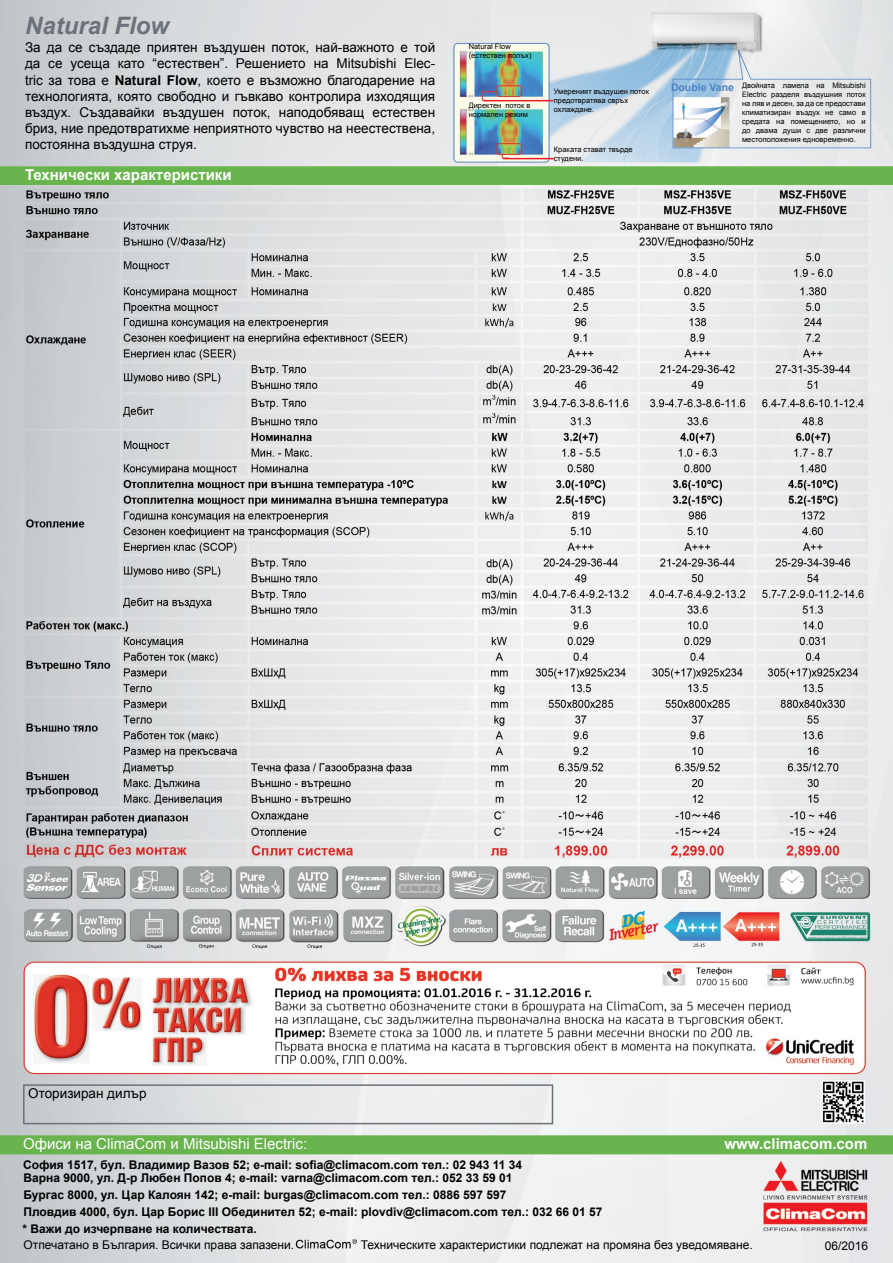
<style>
.page{position:relative;width:893px;height:1263px;background:#fff}
.page>*{position:absolute;margin:0;border:0;box-sizing:border-box;transform-origin:0 0}
.t1{font:italic 700 24px "Arial";color:#6c727a}
.t2{font:700 15px "Arial";color:#fff}
.t3{font:15px "Arial";color:#fff}
.t4{font:13.5px/16.2px "Arial";color:#000;text-align:justify}
.t5{font:700 12px/13.5px "Arial";color:#000}
.t6{font:12px "Arial";color:#000}
.t7{font:700 10.5px "Arial";color:#4f84c4}
.t8{font:7.5px/9px "Arial";color:#000}
.s1{font-weight:700}
</style>
<div class="page">
<img style="left:0;top:0;width:893px;height:1263px">
<div style="left:23px;top:1084px;width:530px;height:40px;border:2px solid #6c727a"></div>
<div style="left:0;top:166px;width:893px;height:19px;background:#68b44d"></div>
<div style="left:0;top:1135px;width:893px;height:19px;background:#68b44d"></div>
<hr style="left:503px;top:158px;width:51px;height:1px;background:#ed1d24">
<hr style="left:483px;top:100px;width:70px;height:1px;background:#ed1d24">
<h1 class="t1" style="left:25px;top:9px;width:146px">Natural Flow</h1>
<p class="t4" style="left:25px;top:40px;width:412px">За да се създаде приятен въздушен поток, най-важното е той да се усеща като “естествен”. Решението на Mitsubishi Elec&shy;tric за това е <span class="s1">Natural Flow</span>, което е възможно благодарение на технологията, която свободно и гъвкаво контролира изходящия въздух. Създавайки въздушен поток, наподобяващ естествен бриз, ние предотвратихме неприятното чувство на неестествена, постоянна въздушна струя.</p>
<p class="t2" style="left:25px;top:165px;width:208px">Технически характеристики</p>
<p class="t8" style="left:469px;top:42px;width:64px">Natural Flow (естествен полъх)</p>
<p class="t8" style="left:469px;top:101px;width:63px">Директен поток в нормален режим</p>
<p class="t8" style="left:554px;top:87px;width:97px">Умереният въздушен поток предотвратява свръх охлаждане.</p>
<p class="t8" style="left:554px;top:145px;width:80px">Краката стават твърде студени.</p>
<p class="t7" style="left:671px;top:80px;width:65px">Double Vane</p>
<p class="t8" style="left:742px;top:81px;width:125px;text-align:justify">Двойната ламела на Mitsubishi Electric разделя въздушния поток на ляв и десен, за да се предостави климатизиран въздух не само в средата на помещението, но и до двама души с две различни местоположения едновременно.</p>
<p class="t4" style="left:28px;top:1085px;width:120px">Оторизиран дилър</p>
<p class="t3" style="left:23px;top:1134px;width:286px">Офиси на ClimaCom и Mitsubishi Electric:</p>
<p class="t2" style="left:725px;top:1134px;width:144px">www.climacom.com</p>
<p class="t5" style="left:23px;top:1158px;width:501px">София 1517, бул. Владимир Вазов 52; e-mail: sofia@climacom.com тел.: 02 943 11 34<br>Варна 9000, ул. Д-р Любен Попов 4; e-mail: varna@climacom.com тел.: 052 33 59 01</p>
<p class="t5" style="left:23px;top:1205px;width:581px">Пловдив 4000, бул. Цар Борис III Обединител 52; e-mail: plovdiv@climacom.com тел.: 032 66 01 57</p>
<p class="t5" style="left:23px;top:1188px;width:485px">Бургас 8000, ул. Цар Калоян 142; e-mail: burgas@climacom.com тел.: 0886 597 597</p>
<p class="t5" style="left:23px;top:1223px;width:236px">* Важи до изчерпване на количествата.</p>
<p class="t6" style="left:24px;top:1237px;width:272px">Отпечатано в България. Всички права запазени.</p>
<p class="t6" style="left:361px;top:1237px;width:393px">Техническите характеристики подлежат на промяна без уведомяване.</p>
<p class="t6" style="left:825px;top:1237px;width:45px">06/2016</p>
</div>
